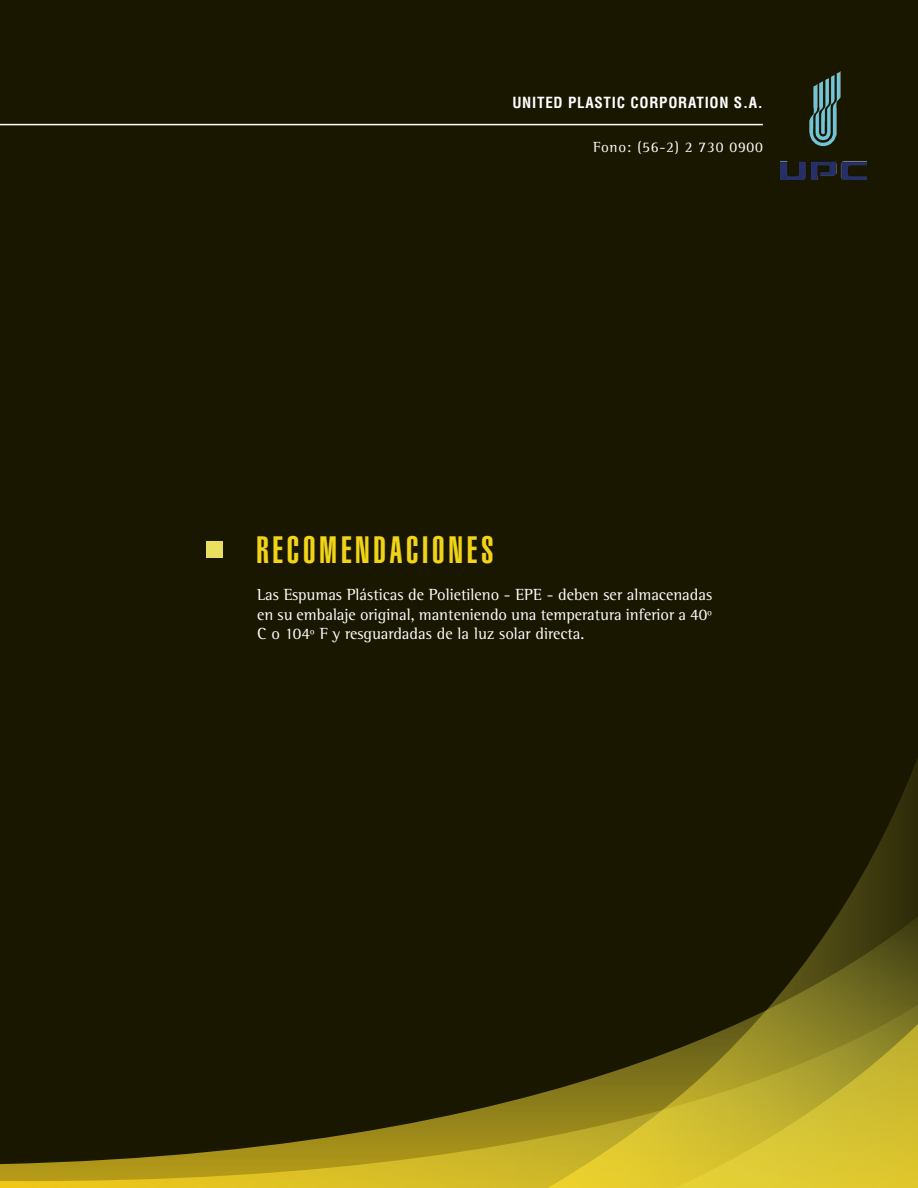
<style>
.page{position:relative;width:918px;height:1188px;background:#1a1700}
.page>*{position:absolute;margin:0;border:0;box-sizing:border-box;transform-origin:0 0}
.t1{font:37.5px "Helvetica LT Std Ultra Comp";letter-spacing:.1em;color:#f1d318}
.t2{font:16.5px/19.8px "Rotis Semi Serif Std";color:#fff;text-align:justify}
.t3{font:700 condensed 15px "Helvetica LT Std";letter-spacing:.05em;color:#fff}
.t4{font:15px "Rotis Semi Serif Std";letter-spacing:.05em;color:#fff}
</style>
<div class="page">
<hr style="left:0;top:124px;width:763px;height:1px;background:#fff">
<img style="left:781px;top:71px;width:85px;height:108px">
<svg style="left:1px;top:1103px;width:499px;height:85px"></svg>
<svg style="left:0;top:1164px;width:1px;height:24px"></svg>
<svg style="left:500px;top:817px;width:418px;height:371px"></svg>
<div style="left:206px;top:541px;width:16px;height:17px;background:#e8e05e"></div>
<p class="t3" style="left:512px;top:93px;width:252px">UNITED PLASTIC CORPORATION S.A.</p>
<p class="t4" style="left:593px;top:138px;width:171px">Fono: (56-2) 2 730 0900</p>
<p class="t1" style="left:256px;top:528px;width:239px">RECOMENDACIONES</p>
<p class="t2" style="left:257px;top:584px;width:456px">Las Espumas Plásticas de Polietileno - EPE - deben ser almacenadas en su embalaje original, manteniendo una temperatura inferior a 40º C o 104º F y resguardadas de la luz solar directa.</p>
</div>
